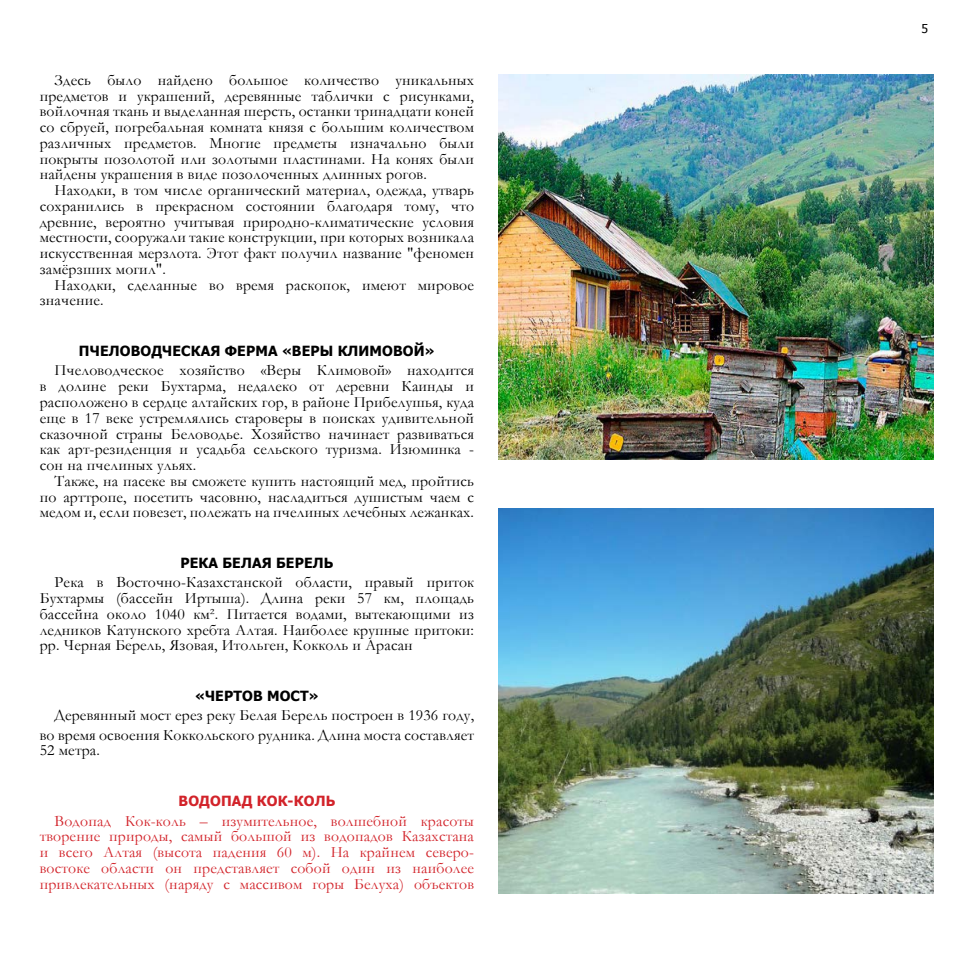
<style>
.page{position:relative;width:968px;height:968px;background:#fff}
.page>*{position:absolute;margin:0;border:0;box-sizing:border-box;transform-origin:0 0}
.t1{font:15.75px/15.8px "Garamond";letter-spacing:.01em;color:#000;text-align:justify}
.t2{font:15.75px/15.8px "Garamond";letter-spacing:.01em;color:#d2232a;text-align:justify}
.t3{font:700 14px "Tahoma";letter-spacing:.01em;color:#000}
.t4{font:700 14px "Tahoma";letter-spacing:.01em;color:#d2232a}
.t5{font:12.25px "Tahoma";color:#000}
</style>
<div class="page">
<img style="left:499px;top:508px;width:434px;height:385px">
<img style="left:499px;top:74px;width:434px;height:385px">
<p class="t1" style="left:40px;top:71px;width:436px;text-indent:15px">Здесь было найдено большое количество уникальных предметов и украшений, деревянные таблички с рисунками, войлочная ткань и выделанная шерсть, останки тринадцати коней со сбруей, погребальная комната князя с большим количеством различных предметов. Многие предметы изначально были покрыты позолотой или золотыми пластинами. На конях были найдены украшения в виде позолоченных длинных рогов.</p>
<p class="t1" style="left:40px;top:182px;width:436px;text-indent:15px">Находки, в том числе органический материал, одежда, утварь сохранились в прекрасном состоянии благодаря тому, что древние, вероятно учитывая природно-климатические условия местности, сооружали такие конструкции, при которых возникала искусственная мерзлота. Этот факт получил название "феномен замёрзших могил".</p>
<p class="t1" style="left:40px;top:276px;width:436px;text-indent:15px">Находки, сделанные во время раскопок, имеют мировое значение.</p>
<p class="t3" style="left:79px;top:341px;width:357px">ПЧЕЛОВОДЧЕСКАЯ ФЕРМА «ВЕРЫ КЛИМОВОЙ»</p>
<p class="t1" style="left:40px;top:362px;width:436px;text-indent:15px">Пчеловодческое хозяйство «Веры Климовой» находится в долине реки Бухтарма, недалеко от деревни Каинды и расположено в сердце алтайских гор, в районе Прибелушья, куда еще в 17 веке устремлялись староверы в поисках удивительной сказочной страны Беловодье. Хозяйство начинает развиваться как арт-резиденция и усадьба сельского туризма. Изюминка - сон на пчелиных ульях.</p>
<p class="t1" style="left:40px;top:472px;width:436px;text-indent:15px">Также, на пасеке вы сможете купить настоящий мед, пройтись по арттропе, посетить часовню, насладиться душистым чаем с медом и, если повезет, полежать на пчелиных лечебных лежанках.</p>
<p class="t3" style="left:180px;top:553px;width:154px">РЕКА БЕЛАЯ БЕРЕЛЬ</p>
<p class="t1" style="left:40px;top:574px;width:436px;text-indent:15px">Река в Восточно-Казахстанской области, правый приток Бухтармы (бассейн Иртыша). Длина реки 57 км, площадь бассейна около 1040 км². Питается водами, вытекающими из ледников Катунского хребта Алтая. Наиболее крупные притоки: рр. Черная Берель, Язовая, Итольген, Кокколь и Арасан</p>
<p class="t3" style="left:195px;top:686px;width:125px">«ЧЕРТОВ МОСТ»</p>
<p class="t1" style="left:40px;top:705px;width:436px;line-height:19.2px;text-align:right">Деревянный мост ерез реку Белая Берель построен в 1936 году, во время освоения Коккольского рудника. Длина моста составляет</p>
<p class="t1" style="left:40px;top:742px;width:62px">52 метра.</p>
<p class="t4" style="left:178px;top:791px;width:158px">ВОДОПАД КОК-КОЛЬ</p>
<p class="t2" style="left:40px;top:812px;width:436px;text-indent:15px">Водопад Кок-коль – изумительное, волшебной красоты творение природы, самый большой из водопадов Казахстана и всего Алтая (высота падения 60 м). На крайнем северо&shy;востоке области он представляет собой один из наиболее привлекательных (наряду с массивом горы Белуха) объектов</p>
<p class="t5" style="left:921px;top:20px;width:8px">5</p>
</div>
